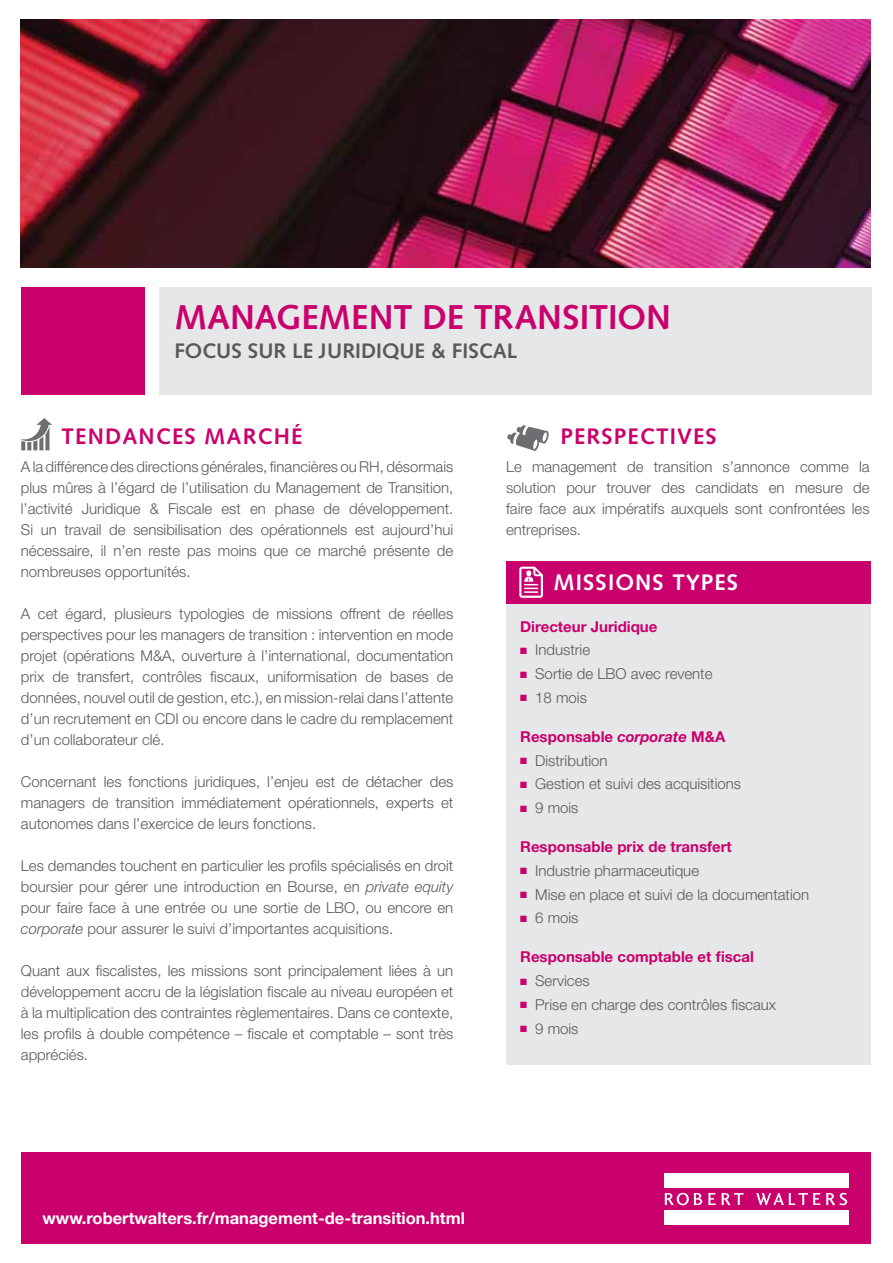
<style>
.page{position:relative;width:893px;height:1263px;background:#fff}
.page>*{position:absolute;margin:0;border:0;box-sizing:border-box;transform-origin:0 0}
.t1{font:700 34.5px "Syntax";color:#ca006c}
.t2{font:700 22.5px "Syntax";letter-spacing:.05em;color:#ca006c}
.t3{font:700 22.5px "Syntax";letter-spacing:.05em;color:#fff}
.t4{font:700 21px "Syntax";color:#58595b}
.t5{font:700 16.5px "Helvetica Neue";color:#fff}
.t6{font:300 15px/21px "Helvetica Neue";color:#58595b;text-align:justify}
.t7{font:700 15px "Helvetica Neue";color:#ca006c}
.s1{font-style:italic}
.s2{color:#ca006c}
</style>
<div class="page">
<img style="left:21px;top:19px;width:850px;height:249px">
<div style="left:21px;top:1152px;width:850px;height:92px;background:#ca006c"></div>
<div style="left:21px;top:287px;width:124px;height:107px;background:#ca006c"></div>
<svg style="left:665px;top:1193px;width:37px;height:12px"></svg>
<svg style="left:708px;top:1193px;width:8px;height:12px"></svg>
<svg style="left:722px;top:1193px;width:22px;height:12px"></svg>
<svg style="left:756px;top:1193px;width:64px;height:12px"></svg>
<svg style="left:826px;top:1193px;width:21px;height:12px"></svg>
<div style="left:664px;top:1174px;width:184px;height:14px;background:#fff"></div>
<div style="left:664px;top:1210px;width:184px;height:14px;background:#fff"></div>
<div style="left:159px;top:287px;width:713px;height:107px;background:#e6e7e8"></div>
<div style="left:506px;top:575px;width:364px;height:489px;background:#e6e7e8"></div>
<div style="left:506px;top:561px;width:364px;height:43px;background:#ca006c"></div>
<svg style="left:507px;top:425px;width:42px;height:26px"></svg>
<svg style="left:21px;top:418px;width:31px;height:32px"></svg>
<svg style="left:519px;top:567px;width:24px;height:31px"></svg>
<h1 class="t1" style="left:174px;top:297px;width:498px">MANAGEMENT DE TRANSITION</h1>
<h3 class="t4" style="left:174px;top:338px;width:344px">FOCUS SUR LE JURIDIQUE &amp; FISCAL</h3>
<h2 class="t2" style="left:62px;top:424px;width:242px">TENDANCES MARCHÉ</h2>
<p class="t6" style="left:21px;top:456px;width:434px">A la différence des directions générales, financières ou RH, désormais plus mûres à l’égard de l’utilisation du Management de Transition, l’activité Juridique &amp; Fiscale est en phase de développement.<br>Si un travail de sensibilisation des opérationnels est aujourd’hui nécessaire, il n’en reste pas moins que ce marché présente de nombreuses opportunités.</p>
<p class="t6" style="left:21px;top:603px;width:434px">A cet égard, plusieurs typologies de missions offrent de réelles perspectives pour les managers de transition : intervention en mode projet (opérations M&amp;A, ouverture à l’international, documentation prix de transfert, contrôles fiscaux, uniformisation de bases de données, nouvel outil de gestion, etc.), en mission-relai dans l’attente d’un recrutement en CDI ou encore dans le cadre du remplacement d’un collaborateur clé.</p>
<p class="t6" style="left:21px;top:771px;width:434px">Concernant les fonctions juridiques, l’enjeu est de détacher des managers de transition immédiatement opérationnels, experts et autonomes dans l’exercice de leurs fonctions.</p>
<p class="t6" style="left:21px;top:855px;width:434px">Les demandes touchent en particulier les profils spécialisés en droit boursier pour gérer une introduction en Bourse, en <span class="s1">private equity </span>pour faire face à une entrée ou une sortie de LBO, ou encore en <span class="s1">corporate</span> pour assurer le suivi d’importantes acquisitions.</p>
<p class="t6" style="left:21px;top:960px;width:434px">Quant aux fiscalistes, les missions sont principalement liées à un développement accru de la législation fiscale au niveau européen et à la multiplication des contraintes règlementaires. Dans ce contexte, les profils à double compétence – fiscale et comptable – sont très appréciés.</p>
<h2 class="t2" style="left:561px;top:424px;width:158px">PERSPECTIVES</h2>
<p class="t6" style="left:506px;top:456px;width:365px">Le management de transition s’annonce comme la solution pour trouver des candidats en mesure de faire face aux impératifs auxquels sont confrontées les entreprises.</p>
<h2 class="t3" style="left:553px;top:569px;width:186px">MISSIONS TYPES</h2>
<p class="t7" style="left:520px;top:617px;width:139px">Directeur Juridique</p>
<p class="t6" style="left:520px;top:639px;width:71px"><span class="s2">■</span> Industrie</p>
<p class="t6" style="left:520px;top:663px;width:194px"><span class="s2">■</span> Sortie de LBO avec revente</p>
<p class="t6" style="left:520px;top:687px;width:68px"><span class="s2">■</span> 18 mois</p>
<p class="t7" style="left:520px;top:727px;width:207px">Responsable <span class="s1">corporate</span> M&amp;A</p>
<p class="t6" style="left:520px;top:749px;width:89px"><span class="s2">■</span> Distribution</p>
<p class="t6" style="left:520px;top:773px;width:222px"><span class="s2">■</span> Gestion et suivi des acquisitions</p>
<p class="t6" style="left:520px;top:797px;width:60px"><span class="s2">■</span> 9 mois</p>
<p class="t7" style="left:520px;top:837px;width:213px">Responsable prix de transfert</p>
<p class="t6" style="left:520px;top:860px;width:180px"><span class="s2">■</span> Industrie pharmaceutique</p>
<p class="t6" style="left:520px;top:883px;width:290px"><span class="s2">■</span> Mise en place et suivi de la documentation</p>
<p class="t6" style="left:520px;top:907px;width:60px"><span class="s2">■</span> 6 mois</p>
<p class="t7" style="left:520px;top:948px;width:235px">Responsable comptable et fiscal</p>
<p class="t6" style="left:520px;top:970px;width:71px"><span class="s2">■</span> Services</p>
<p class="t6" style="left:520px;top:994px;width:257px"><span class="s2">■</span> Prise en charge des contrôles fiscaux</p>
<p class="t6" style="left:520px;top:1017px;width:60px"><span class="s2">■</span> 9 mois</p>
<p class="t5" style="left:43px;top:1208px;width:424px">www.robertwalters.fr/management-de-transition.html</p>
</div>
